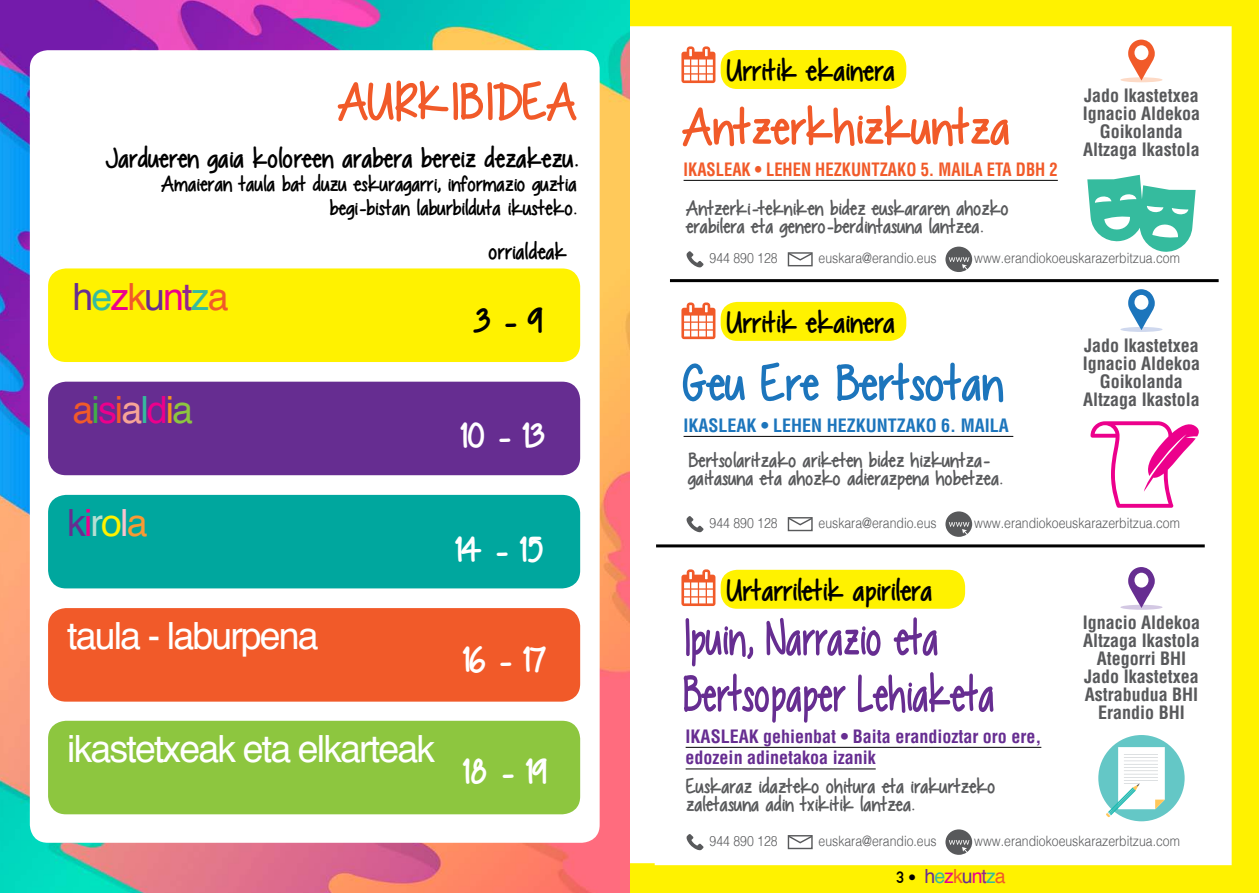
<style>
.page{position:relative;width:1259px;height:893px;background:#fff}
.page>*{position:absolute;margin:0;border:0;box-sizing:border-box;transform-origin:0 0}
.t1{font:66.6px/56.2px "Chocolate Covered Raindrops";color:#662d91;scale:.8 1}
.t2{font:66.6px "Chocolate Covered Raindrops";color:#f15a29}
.t3{font:66.6px "Chocolate Covered Raindrops";color:#1c75bc}
.t4{font:49.95px "Chocolate Covered Raindrops";color:#fff}
.t5{font:49.95px "Chocolate Covered Raindrops";color:#000}
.t6{font:39.3px "Chocolate Covered Raindrops";color:#000}
.t7{font:37.5px "Helvetica";letter-spacing:-.05em;color:#fff}
.t8{font:37.5px "Helvetica";letter-spacing:-.05em;color:#662d91}
.t9{font:37.5px "Helvetica";letter-spacing:-.05em;color:#f15a29}
.t10{font:36px "Chocolate Covered Raindrops";color:#000}
.t11{font:30px "Chocolate Covered Raindrops";color:#000}
.t12{font:28.35px/24px "Chocolate Covered Raindrops";color:#000;text-align:right}
.t13{font:27px "Chocolate Covered Raindrops";color:#58595b}
.t14{font:700 condensed 18px/18px "Helvetica LT Std";color:#58595b;text-align:center}
.t15{font:700 condensed 18px/21.6px "Helvetica LT Std";color:#662d91}
.t16{font:700 condensed 18px "Helvetica LT Std";color:#f15a29;scale:.92 1}
.t17{font:700 condensed 18px "Helvetica LT Std";color:#1c75bc}
.t18{font:700 16.2px "DIN Alternate";color:#000}
.t19{font:300 14.25px "Helvetica";color:#58595b;scale:.86 1}
.s1{color:#35bb9e}
.s2{color:#ec008c}
.s3{color:#f15a29}
.s4{color:#92278f}
.s5{color:#41ad49}
.s6{color:#f7a497}
.s7{color:#f7941e}
.s8{color:#8dc63f}
.s9{color:#b5dfd3}
.s10{color:#fff200}
.s11{color:#f9c3cf}
.s12{color:#f89a34}
.s13{font-family:"Helvetica";font-weight:400;font-size:19.5px;color:#662d91}
.s14{font-family:"Helvetica";font-weight:400;font-size:19.5px;color:#35bb9e}
.s15{font-family:"Helvetica";font-weight:400;font-size:19.5px;color:#ec008c}
.s16{font-family:"Helvetica";font-weight:400;font-size:19.5px;color:#f15a29}
.s17{font-family:"Helvetica";font-weight:400;font-size:19.5px;color:#92278f}
</style>
<div class="page">
<svg style="left:629px;top:0;width:630px;height:893px"></svg>
<img style="left:0;top:0;width:629px;height:893px">
<div style="left:30px;top:50px;width:569px;height:793px;background:#fff;border-radius:18px"></div>
<div style="left:48px;top:268px;width:532px;height:94px;background:#fff200;border-radius:18px"></div>
<div style="left:48px;top:382px;width:532px;height:93px;background:#662d91;border-radius:18px"></div>
<div style="left:48px;top:495px;width:532px;height:93px;background:#00a79e;border-radius:18px"></div>
<div style="left:48px;top:608px;width:532px;height:94px;background:#f15a29;border-radius:18px"></div>
<div style="left:48px;top:721px;width:532px;height:93px;background:#8dc63f;border-radius:18px"></div>
<div style="left:720px;top:50px;width:186px;height:39px;background:#fff200;border-radius:16px"></div>
<div style="left:720px;top:302px;width:186px;height:39px;background:#fff200;border-radius:16px"></div>
<div style="left:720px;top:570px;width:245px;height:39px;background:#fff200;border-radius:16px"></div>
<hr style="left:683px;top:180px;width:374px;height:1px;background:#000">
<hr style="left:685px;top:747px;width:356px;height:1px;background:#000">
<hr style="left:685px;top:768px;width:190px;height:1px;background:#000">
<hr style="left:683px;top:436px;width:330px;height:1px;background:#000">
<hr style="left:670px;top:279px;width:548px;height:3px;background:#000">
<hr style="left:656px;top:544px;width:548px;height:3px;background:#000">
<svg style="left:1087px;top:175px;width:108px;height:78px"></svg>
<svg style="left:1090px;top:421px;width:109px;height:87px"></svg>
<svg style="left:681px;top:46px;width:34px;height:37px"></svg>
<svg style="left:681px;top:302px;width:34px;height:37px"></svg>
<svg style="left:681px;top:569px;width:34px;height:37px"></svg>
<div style="left:1098px;top:735px;width:86px;height:86px;background:#64c7c6;border-radius:50%"></div>
<svg style="left:1106px;top:747px;width:58px;height:70px"></svg>
<svg style="left:1120px;top:77px;width:42px;height:5px"></svg>
<div style="left:1120px;top:327px;width:42px;height:5px;background:#cfd8ee;border-radius:50%"></div>
<div style="left:1120px;top:605px;width:42px;height:5px;background:#d3c8e3;border-radius:50%"></div>
<svg style="left:1128px;top:40px;width:26px;height:41px"></svg>
<svg style="left:1128px;top:289px;width:26px;height:41px"></svg>
<svg style="left:1128px;top:567px;width:26px;height:41px"></svg>
<svg style="left:686px;top:834px;width:17px;height:16px"></svg>
<div style="left:787px;top:835px;width:25px;height:14px;border:1px solid #58595b"></div>
<svg style="left:786px;top:834px;width:27px;height:10px"></svg>
<svg style="left:945px;top:829px;width:27px;height:26px"></svg>
<svg style="left:686px;top:516px;width:17px;height:16px"></svg>
<div style="left:787px;top:517px;width:25px;height:14px;border:1px solid #58595b"></div>
<svg style="left:786px;top:516px;width:27px;height:10px"></svg>
<svg style="left:945px;top:511px;width:27px;height:26px"></svg>
<svg style="left:686px;top:251px;width:17px;height:16px"></svg>
<div style="left:787px;top:252px;width:25px;height:14px;border:1px solid #58595b"></div>
<svg style="left:786px;top:251px;width:27px;height:10px"></svg>
<svg style="left:945px;top:247px;width:27px;height:25px"></svg>
<h1 class="t2" style="left:326px;top:71px;width:240px">AURKIBIDEA</h1>
<h3 class="t10" style="left:100px;top:142px;width:473px">Jardueren gaia koloreen arabera bereiz dezakezu.</h3>
<p class="t12" style="left:157px;top:172px;width:417px">Amaieran taula bat duzu eskuragarri, informazio guztia begi-bistan laburbilduta ikusteko.</p>
<h3 class="t8" style="left:73px;top:268px;width:157px">h<span class="s1">e</span><span class="s2">z</span><span class="s3">k</span>u<span class="s2">n</span><span class="s4">t</span><span class="s1">z</span><span class="s3">a</span></h3>
<p class="t11" style="left:483px;top:238px;width:80px">orrialdeak</p>
<h2 class="t5" style="left:466px;top:298px;width:70px">3 - 9</h2>
<h3 class="t9" style="left:73px;top:381px;width:122px">a<span class="s5">i</span><span class="s2">s</span>i<span class="s6">a</span><span class="s1">l</span><span class="s2">d</span><span class="s7">i</span><span class="s8">a</span></h3>
<h3 class="t8" style="left:67px;top:494px;width:82px">k<span class="s2">i</span><span class="s9">r</span><span class="s10">o</span><span class="s11">l</span><span class="s12">a</span></h3>
<h3 class="t7" style="left:67px;top:607px;width:253px">taula - laburpena</h3>
<h2 class="t4" style="left:452px;top:413px;width:86px">10 - 13</h2>
<h2 class="t4" style="left:446px;top:527px;width:89px">14 - 15</h2>
<h2 class="t4" style="left:454px;top:636px;width:85px">16 - 17</h2>
<h3 class="t7" style="left:67px;top:720px;width:369px">ikastetxeak eta elkarteak</h3>
<h2 class="t4" style="left:454px;top:749px;width:87px">18 - 19</h2>
<h3 class="t6" style="left:720px;top:53px;width:169px">Urritik ekainera</h3>
<h1 class="t2" style="left:671px;top:96px;width:329px">Antzerkhizkuntza</h1>
<p class="t16" style="left:683px;top:158px;width:408px">IKASLEAK • LEHEN HEZKUNTZAKO 5. MAILA ETA DBH 2</p>
<p class="t13" style="left:681px;top:196px;width:324px">Antzerki-tekniken bidez euskararen ahozko</p>
<p class="t13" style="left:681px;top:214px;width:298px">erabilera eta genero-berdintasuna lantzea.</p>
<p class="t14" style="left:1082px;top:86px;width:119px">Jado Ikastetxea<br>Ignacio Aldekoa<br>Goikolanda<br>Altzaga Ikastola</p>
<p class="t19" style="left:709px;top:246px;width:81px">944 890 128</p>
<p class="t19" style="left:818px;top:246px;width:139px">euskara@erandio.eus</p>
<p class="t19" style="left:974px;top:246px;width:241px">www.erandiokoeuskarazerbitzua.com</p>
<h3 class="t6" style="left:720px;top:305px;width:169px">Urritik ekainera</h3>
<h1 class="t3" style="left:671px;top:352px;width:323px">Geu Ere Bertsotan</h1>
<p class="t17" style="left:683px;top:414px;width:327px">IKASLEAK • LEHEN HEZKUNTZAKO 6. MAILA</p>
<p class="t13" style="left:683px;top:447px;width:308px">Bertsolaritzako ariketen bidez hizkuntza-</p>
<p class="t13" style="left:683px;top:465px;width:316px">gaitasuna eta ahozko adierazpena hobetzea.</p>
<p class="t14" style="left:1082px;top:336px;width:119px">Jado Ikastetxea<br>Ignacio Aldekoa<br>Goikolanda<br>Altzaga Ikastola</p>
<p class="t19" style="left:709px;top:511px;width:81px">944 890 128</p>
<p class="t19" style="left:818px;top:511px;width:139px">euskara@erandio.eus</p>
<p class="t19" style="left:974px;top:511px;width:241px">www.erandiokoeuskarazerbitzua.com</p>
<h3 class="t6" style="left:720px;top:572px;width:206px">Urtarriletik apirilera</h3>
<h1 class="t1" style="left:673px;top:609px;width:392px">Ipuin, Narrazio eta<br>Bertsopaper Lehiaketa</h1>
<p class="t15" style="left:685px;top:725px;width:357px">IKASLEAK gehienbat • Baita erandioztar oro ere, edozein adinetakoa izanik</p>
<p class="t13" style="left:681px;top:773px;width:311px">Euskaraz idazteko ohitura eta irakurtzeko</p>
<p class="t13" style="left:681px;top:791px;width:230px">zaletasuna adin txikitik lantzea.</p>
<p class="t14" style="left:1082px;top:614px;width:119px">Ignacio Aldekoa<br>Altzaga Ikastola<br>Ategorri BHI<br>Jado Ikastetxea<br>Astrabudua BHI<br>Erandio BHI</p>
<p class="t19" style="left:709px;top:829px;width:81px">944 890 128</p>
<p class="t19" style="left:818px;top:829px;width:139px">euskara@erandio.eus</p>
<p class="t19" style="left:974px;top:829px;width:241px">www.erandiokoeuskarazerbitzua.com</p>
<p class="t18" style="left:896px;top:865px;width:111px">3 • <span class="s13">h</span><span class="s14">e</span><span class="s15">z</span><span class="s16">k</span><span class="s13">u</span><span class="s15">n</span><span class="s17">t</span><span class="s14">z</span><span class="s16">a</span></p>
</div>
